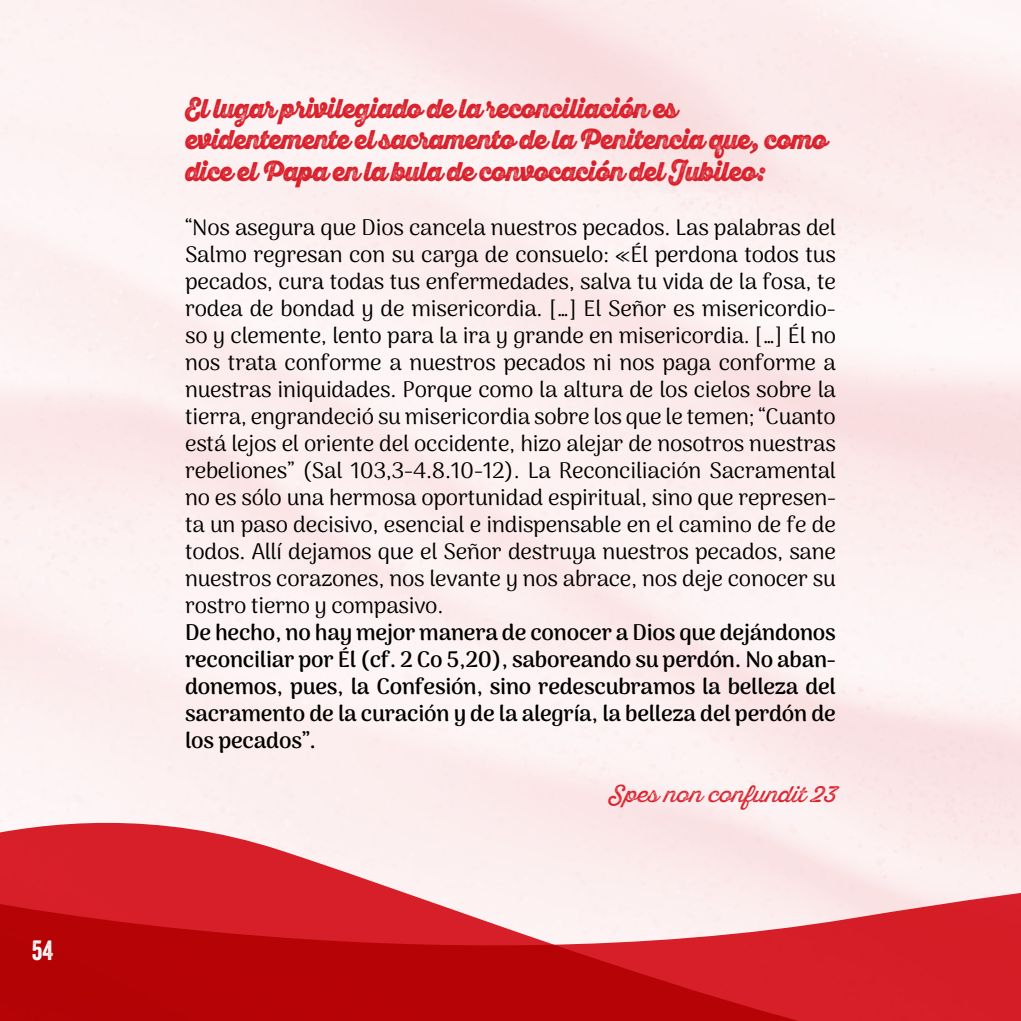
<style>
.page{position:relative;width:1021px;height:1021px;background:#fff}
.page>*{position:absolute;margin:0;border:0;box-sizing:border-box;transform-origin:0 0}
.t1{font:27px/31.5px "Sant Elia Rough Black Two";letter-spacing:-.02em;color:#d9212c;scale:.91 1}
.t2{font:27px "Veneer";color:#fff}
.t3{font:22.5px/27px "Arima Koshi";letter-spacing:-.01em;color:#000;text-align:justify}
.t4{font:700 22.5px/27px "Arima Koshi";letter-spacing:-.01em;color:#000;text-align:justify}
.t5{font:italic 22.5px "Sant Elia Rough Two";letter-spacing:-.01em;color:#d9212c}
</style>
<div class="page">
<img style="left:0;top:0;width:1020px;height:1020px">
<p class="t2" style="left:32px;top:933px;width:23px">54</p>
<p class="t1" style="left:185px;top:93px;width:707px">El lugar privilegiado de la reconciliación es evidentemente el sacramento de la Penitencia que, como dice el Papa en la bula de convocación del Jubileo:</p>
<p class="t3" style="left:185px;top:214px;width:652px">“Nos asegura que Dios cancela nuestros pecados. Las palabras del Salmo regresan con su carga de consuelo: «Él perdona todos tus pecados, cura todas tus enfermedades, salva tu vida de la fosa, te rodea de bondad y de misericordia. […] El Señor es misericordio&shy;so y clemente, lento para la ira y grande en misericordia. […] Él no nos trata conforme a nuestros pecados ni nos paga conforme a nuestras iniquidades. Porque como la altura de los cielos sobre la tierra, engrandeció su misericordia sobre los que le temen; “Cuanto está lejos el oriente del occidente, hizo alejar de nosotros nuestras rebeliones” (Sal 103,3-4.8.10-12). La Reconciliación Sacramental no es sólo una hermosa oportunidad espiritual, sino que represen&shy;ta un paso decisivo, esencial e indispensable en el camino de fe de todos. Allí dejamos que el Señor destruya nuestros pecados, sane nuestros corazones, nos levante y nos abrace, nos deje conocer su rostro tierno y compasivo.</p>
<p class="t4" style="left:185px;top:619px;width:652px">De hecho, no hay mejor manera de conocer a Dios que dejándonos reconciliar por Él (cf. 2 Co 5,20), saboreando su perdón. No aban&shy;donemos, pues, la Confesión, sino redescubramos la belleza del sacramento de la curación y de la alegría, la belleza del perdón de los pecados”.</p>
<p class="t5" style="left:609px;top:781px;width:234px">Spes non confundit 23</p>
</div>
